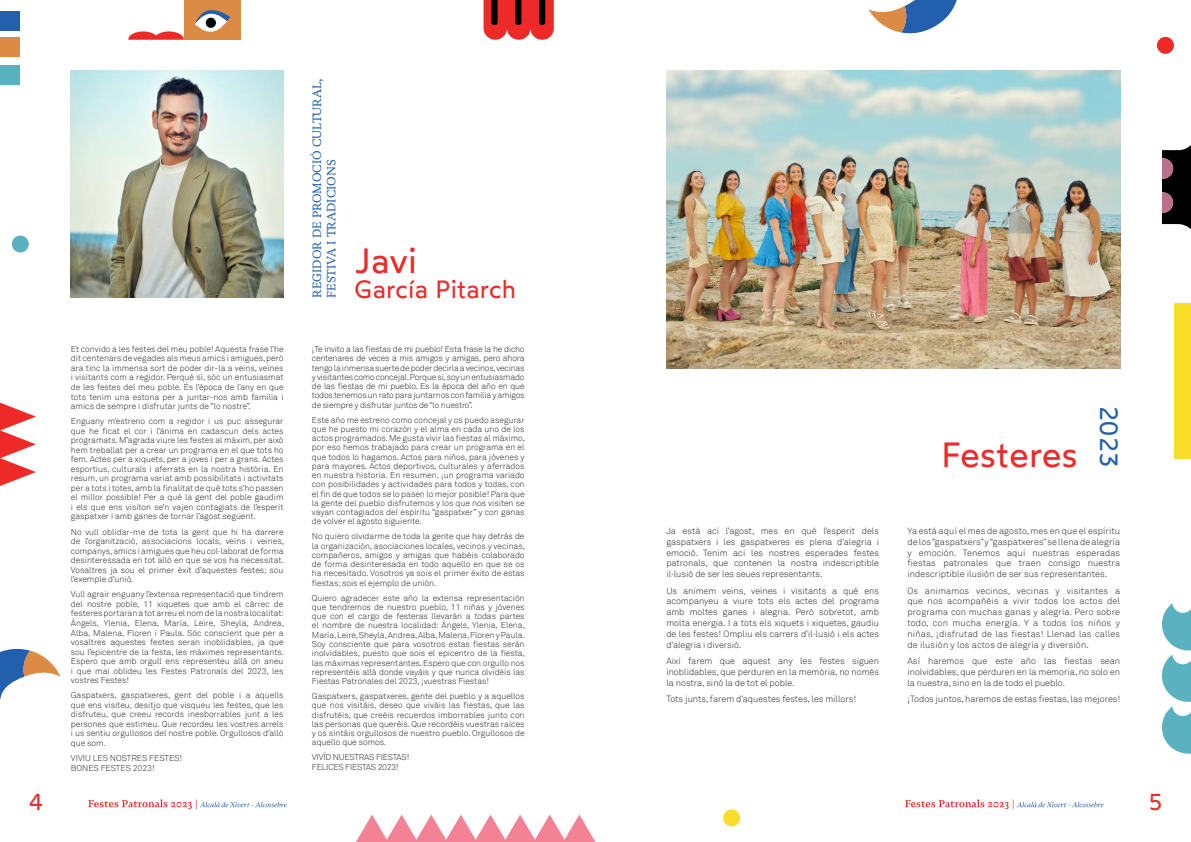
<style>
.page{position:relative;width:1191px;height:842px;background:#fff}
.page>*{position:absolute;margin:0;border:0;box-sizing:border-box;transform-origin:0 0}
.t1{font:35px "Wotfard";letter-spacing:.01em;color:#ee2a28}
.t2{font:25px "Wotfard";letter-spacing:.01em;color:#ee2a28}
.t3{font:25px "Wotfard";color:#225fac}
.t4{font:23px "Wotfard";color:#ee2a28}
.t5{font:12px/14.4px "Novela";color:#225fac}
.t6{font:300 9px/10.8px "Akkurat";color:#231f20;text-align:justify}
.t7{font:300 8.5px/9.5px "Akkurat";color:#231f20;text-align:justify}
.t8{font:300 8.5px/9.3px "Akkurat";letter-spacing:-.02em;color:#231f20}
</style>
<div class="page">
<svg style="left:1161px;top:145px;width:30px;height:85px"></svg>
<svg style="left:0;top:648px;width:61px;height:52px"></svg>
<svg style="left:868px;top:0;width:89px;height:34px"></svg>
<svg style="left:1161px;top:603px;width:30px;height:151px"></svg>
<div style="left:1174px;top:303px;width:17px;height:155px;background:#f9dd28"></div>
<svg style="left:0;top:402px;width:36px;height:84px"></svg>
<svg style="left:356px;top:814px;width:239px;height:27px"></svg>
<svg style="left:483px;top:0;width:71px;height:40px"></svg>
<div style="left:0;top:65px;width:20px;height:20px;background:#5ab2c1"></div>
<div style="left:0;top:37px;width:20px;height:20px;background:#dc8b44"></div>
<div style="left:0;top:11px;width:20px;height:20px;background:#225fac"></div>
<div style="left:184px;top:0;width:56px;height:40px;background:#dc8b44"></div>
<svg style="left:195px;top:10px;width:35px;height:22px"></svg>
<div style="left:206px;top:18px;width:10px;height:10px;background:#000001;border-radius:50%"></div>
<svg style="left:128px;top:31px;width:56px;height:9px"></svg>
<hr style="left:356px;top:841px;width:239px;height:1px;background:#f38394">
<div style="left:723px;top:809px;width:17px;height:17px;background:#f9dd28;border-radius:50%"></div>
<div style="left:1157px;top:37px;width:17px;height:17px;background:#ee2a28;border-radius:50%"></div>
<div style="left:12px;top:236px;width:17px;height:17px;background:#5ab2c1;border-radius:50%"></div>
<img style="left:71px;top:71px;width:212px;height:227px">
<img style="left:666px;top:71px;width:454px;height:297px">
<svg style="left:88px;top:799px;width:199px;height:10px"></svg>
<svg style="left:905px;top:799px;width:198px;height:10px"></svg>
<p class="t7" style="left:71px;top:344px;width:214px">Et convido a les festes del meu poble! Aquesta frase l’he dit centenars de vegades als meus amics i amigues, però ara tinc la immensa sort de poder dir-la a veïns, veïnes i visitants com a regidor. Perquè sí, sóc un entusiasmat de les festes del meu poble. És l’època de l’any en que tots tenim una estona per a juntar-nos amb família i amics de sempre i disfrutar junts de “lo nostre”.</p>
<p class="t7" style="left:71px;top:417px;width:214px">Enguany m’estreno com a regidor i us puc assegurar que he ficat el cor i l’ànima en cadascun dels actes programats. M’agrada viure les festes al màxim, per això hem treballat per a crear un programa en el que tots ho fem. Actes per a xiquets, per a joves i per a grans. Actes esportius, culturals i aferrats en la nostra història. En resum, un programa variat amb possibilitats i activitats per a tots i totes, amb la finalitat de què tots s’ho passen el millor possible! Per a què la gent del poble gaudim i els que ens visiton se’n vajen contagiats de l’esperit gaspatxer i amb ganes de tornar l’agost següent.</p>
<p class="t7" style="left:71px;top:527px;width:215px">No vull oblidar-me de tota la gent que hi ha darrere de l’organització, associacions locals, veïns i veïnes, companys, amics i amigues que heu col·laborat de forma desinteressada en tot allò en que se vos ha necessitat.<br>Vosaltres ja sou el primer èxit d’aquestes festes; sou l’exemple d’unió.</p>
<p class="t7" style="left:71px;top:590px;width:215px">Vull agrair enguany l’extensa representació que tindrem del nostre poble, 11 xiquetes que amb el càrrec de festeres portaran a tot arreu el nom de la nostra localitat:<br>Àngels, Ylenia, Elena, María, Leire, Sheyla, Andrea, Alba, Malena, Floren i Paula. Sóc conscient que per a vosaltres aquestes festes seran inoblidables, ja que sou l’epicentre de la festa, les màximes representants.<br>Espero que amb orgull ens representeu allà on aneu i que mai oblideu les Festes Patronals del 2023, les vostres Festes!</p>
<p class="t7" style="left:71px;top:691px;width:214px">Gaspatxers, gaspatxeres, gent del poble i a aquells que ens visiteu, desitjo que visqueu les festes, que les disfruteu, que creeu records inesborrables junt a les persones que estimeu. Que recordeu les vostres arrels i us sentiu orgullosos del nostre poble. Orgullosos d’allò que som.</p>
<p class="t7" style="left:71px;top:753px;width:113px">VIVIU LES NOSTRES FESTES!<br>BONES FESTES 2023!</p>
<h3 class="t5" style="left:310px;top:298px;width:220px;rotate:-90deg">REGIDOR DE PROMOCIÓ CULTURAL,<br>FESTIVA I TRADICIONS</h3>
<h1 class="t1" style="left:354px;top:238px;width:64px">Javi</h1>
<h2 class="t2" style="left:354px;top:273px;width:163px">García Pitarch</h2>
<p class="t7" style="left:312px;top:345px;width:214px">¡Te invito a las fiestas de mi pueblo! Esta frase la he dicho centenares de veces a mis amigos y amigas, pero ahora tengo la inmensa suerte de poder decirla a vecinos, vecinas y visitantes como concejal. Porque sí, soy un entusiasmado de las fiestas de mi pueblo. Es la época del año en que todos tenemos un rato para juntarnos con familia y amigos de siempre y disfrutar juntos de “lo nuestro”.</p>
<p class="t7" style="left:312px;top:415px;width:215px">Este año me estreno como concejal y os puedo asegurar que he puesto mi corazón y el alma en cada uno de los actos programados. Me gusta vivir las fiestas al máximo, por eso hemos trabajado para crear un programa en el que todos lo hagamos. Actos para niños, para jóvenes y para mayores. Actos deportivos, culturales y aferrados en nuestra historia. En resumen, ¡un programa variado con posibilidades y actividades para todos y todas, con el fin de que todos se lo pasen lo mejor posible! Para que la gente del pueblo disfrutemos y los que nos visiten se vayan contagiados del espíritu “gaspatxer” y con ganas de volver el agosto siguiente.</p>
<p class="t7" style="left:312px;top:532px;width:215px">No quiero olvidarme de toda la gente que hay detrás de la organización, asociaciones locales, vecinos y vecinas, compañeros, amigos y amigas que habéis colaborado de forma desinteresada en todo aquello en que se os ha necesitado. Vosotros ya sois el primer éxito de estas fiestas; sois el ejemplo de unión.</p>
<p class="t7" style="left:312px;top:593px;width:215px">Quiero agradecer este año la extensa representación que tendremos de nuestro pueblo, 11 niñas y jóvenes que con el cargo de festeras llevarán a todas partes el nombre de nuestra localidad: Àngels, Ylenia, Elena, María, Leire, Sheyla, Andrea, Alba, Malena, Floren y Paula.<br>Soy consciente que para vosotros estas fiestas serán inolvidables, puesto que sois el epicentro de la fiesta, las máximas representantes. Espero que con orgullo nos representéis allá donde vayáis y que nunca olvidéis las Fiestas Patronales del 2023, ¡vuestras Fiestas!</p>
<p class="t7" style="left:312px;top:691px;width:214px">Gaspatxers, gaspatxeres, gente del pueblo y a aquellos que nos visitáis, deseo que viváis las fiestas, que las disfrutéis, que creéis recuerdos imborrables junto con las personas que queréis. Que recordéis vuestras raíces y os sintáis orgullosos de nuestro pueblo. Orgullosos de aquello que somos.</p>
<p class="t8" style="left:312px;top:753px;width:99px">VIVÍD NUESTRAS FIESTAS!<br>FELICES FIESTAS 2023!</p>
<p class="t6" style="left:666px;top:525px;width:214px">Ja està ací l’agost, mes en què l’esperit dels gaspatxers i les gaspatxeres es plena d’alegria i emoció. Tenim ací les nostres esperades festes patronals, que contenen la nostra indescriptible il·lusió de ser les seues representants.</p>
<p class="t6" style="left:666px;top:585px;width:214px">Us animem veïns, veïnes i visitants a què ens acompanyeu a viure tots els actes del programa amb moltes ganes i alegria. Però sobretot, amb molta energia. I a tots els xiquets i xiquetes, gaudiu de les festes! Ompliu els carrers d’il·lusió i els actes d’alegria i diversió.</p>
<p class="t6" style="left:666px;top:656px;width:214px">Així farem que aquest any les festes siguen inoblidables, que perduren en la memòria, no només la nostra, sinó la de tot el poble.</p>
<p class="t6" style="left:666px;top:694px;width:191px">Tots junts, farem d’aquestes festes, les millors!</p>
<h1 class="t1" style="left:941px;top:433px;width:138px">Festeres</h1>
<h2 class="t3" style="left:1124px;top:406px;width:63px;rotate:90deg">2023</h2>
<p class="t6" style="left:907px;top:525px;width:214px">Ya está aquí el mes de agosto, mes en que el espíritu de los “gaspatxers” y “gaspatxeres” se llena de alegría y emoción. Tenemos aquí nuestras esperadas fiestas patronales que traen consigo nuestra indescriptible ilusión de ser sus representantes.</p>
<p class="t6" style="left:907px;top:585px;width:214px">Os animamos vecinos, vecinas y visitantes a que nos acompañéis a vivir todos los actos del programa con muchas ganas y alegría. Pero sobre todo, con mucha energía. Y a todos los niños y niñas, ¡disfrutad de las fiestas! Llenad las calles de ilusión y los actos de alegría y diversión.</p>
<p class="t6" style="left:907px;top:656px;width:214px">Así haremos que este año las fiestas sean inolvidables, que perduren en la memoria, no solo en la nuestra, sino en la de todo el pueblo.</p>
<p class="t6" style="left:907px;top:694px;width:214px">¡Todos juntos, haremos de estas fiestas, las mejores!</p>
<h3 class="t4" style="left:28px;top:787px;width:16px">4</h3>
<h3 class="t4" style="left:1148px;top:787px;width:16px">5</h3>
</div>
